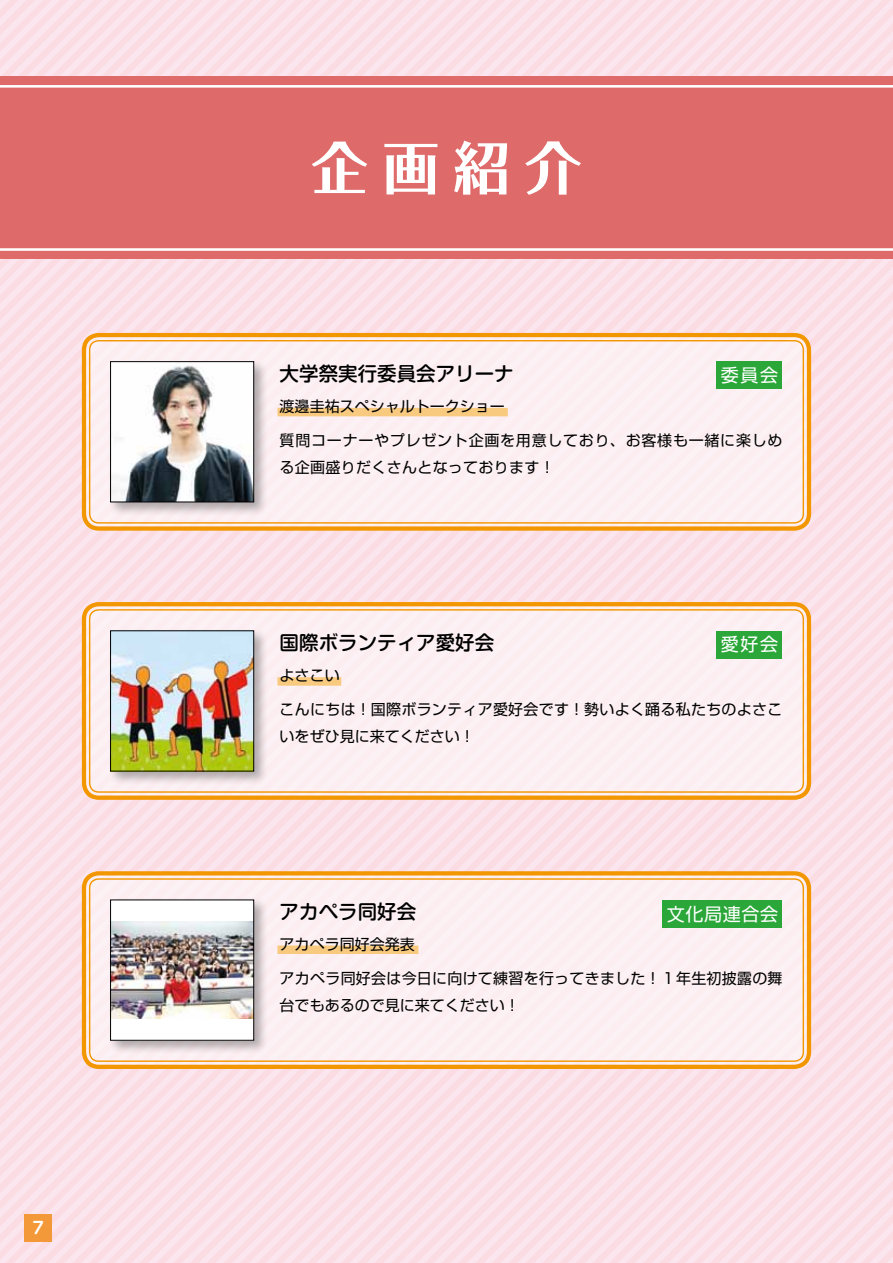
<style>
.page{position:relative;width:893px;height:1263px;background:#fadfe6}
.page>*{position:absolute;margin:0;border:0;box-sizing:border-box;transform-origin:0 0}
.t1{font:700 57px "Folk Pro";color:#fff}
.t2{font:500 19.5px "Shin M Go Pro";color:#000}
.t3{font:18px "Shin Go Pro";letter-spacing:.04em;color:#fff}
.t4{font:700 16.5px "UD Shin M Go Pro De";color:#fff}
.t5{font:15px/26.5px "Shin Go Pro";letter-spacing:.015em;color:#000}
.t6{font:15px/26.5px "Shin Go Pro";letter-spacing:.05em;color:#000}
</style>
<div class="page">
<div style="left:24px;top:1214px;width:28px;height:28px;background:#f39939"></div>
<div style="left:0;top:77px;width:893px;height:182px;background:#de6b6a"></div>
<div style="left:86px;top:337px;width:721px;height:189px;background:#fceef1;border-radius:13px"></div>
<div style="left:82px;top:333px;width:729px;height:198px;border:4px solid #f39700;border-radius:15px"></div>
<div style="left:89px;top:340px;width:715px;height:184px;border:1px solid #f39700;border-radius:9px"></div>
<div style="left:108px;top:359px;width:160px;height:158px;background:#000;opacity:.3"></div>
<img style="left:112px;top:363px;width:140px;height:137px">
<div style="left:110px;top:361px;width:144px;height:141px;border:1px solid #000"></div>
<div style="left:716px;top:362px;width:66px;height:27px;background:#2aa738"></div>
<div style="left:86px;top:875px;width:721px;height:190px;background:#fceef1;border-radius:13px"></div>
<div style="left:82px;top:871px;width:729px;height:198px;border:4px solid #f39700;border-radius:15px"></div>
<div style="left:89px;top:878px;width:715px;height:184px;border:1px solid #f39700;border-radius:9px"></div>
<div style="left:108px;top:897px;width:160px;height:158px;background:#000;opacity:.3"></div>
<div style="left:111px;top:900px;width:143px;height:140px;background:#fff"></div>
<img style="left:112px;top:921px;width:140px;height:98px">
<div style="left:110px;top:899px;width:144px;height:142px;border:1px solid #000"></div>
<div style="left:662px;top:900px;width:120px;height:27px;background:#2aa738"></div>
<div style="left:86px;top:606px;width:721px;height:189px;background:#fceef2;border-radius:13px"></div>
<div style="left:82px;top:602px;width:729px;height:198px;border:4px solid #f39700;border-radius:15px"></div>
<div style="left:89px;top:609px;width:715px;height:184px;border:1px solid #f39700;border-radius:9px"></div>
<div style="left:108px;top:628px;width:160px;height:158px;background:#000;opacity:.3"></div>
<img style="left:112px;top:632px;width:140px;height:137px">
<div style="left:110px;top:630px;width:144px;height:141px;border:1px solid #000"></div>
<hr style="left:0;top:248px;width:893px;height:3px;background:#fff">
<hr style="left:0;top:85px;width:893px;height:3px;background:#fff">
<div style="left:716px;top:631px;width:66px;height:27px;background:#2aa738"></div>
<p class="t4" style="left:33px;top:1214px;width:12px">7</p>
<h1 class="t1" style="left:311px;top:119px;width:272px">企画紹介</h1>
<h2 class="t2" style="left:280px;top:357px;width:235px">大学祭実行委員会アリーナ</h2>
<p class="t3" style="left:721px;top:361px;width:59px">委員会</p>
<p class="t5" style="left:280px;top:391px;width:226px">渡邊圭祐スペシャルトークショー</p>
<p class="t6" style="left:280px;top:425px;width:504px">質問コーナーやプレゼント企画を用意しており、お客様も一緒に楽しめる企画盛りだくさんとなっております！</p>
<h2 class="t2" style="left:280px;top:627px;width:216px">国際ボランティア愛好会</h2>
<p class="t3" style="left:721px;top:630px;width:59px">愛好会</p>
<p class="t5" style="left:280px;top:660px;width:61px">よさこい</p>
<p class="t5" style="left:280px;top:694px;width:504px">こんにちは！国際ボランティア愛好会です！勢いよく踊る私たちのよさこいをぜひ見に来てください！</p>
<h2 class="t2" style="left:280px;top:896px;width:138px">アカペラ同好会</h2>
<p class="t3" style="left:667px;top:899px;width:113px">文化局連合会</p>
<p class="t5" style="left:280px;top:929px;width:136px">アカペラ同好会発表</p>
<p class="t5" style="left:280px;top:963px;width:504px">アカペラ同好会は今日に向けて練習を行ってきました！１年生初披露の舞台でもあるので見に来てください！</p>
</div>
